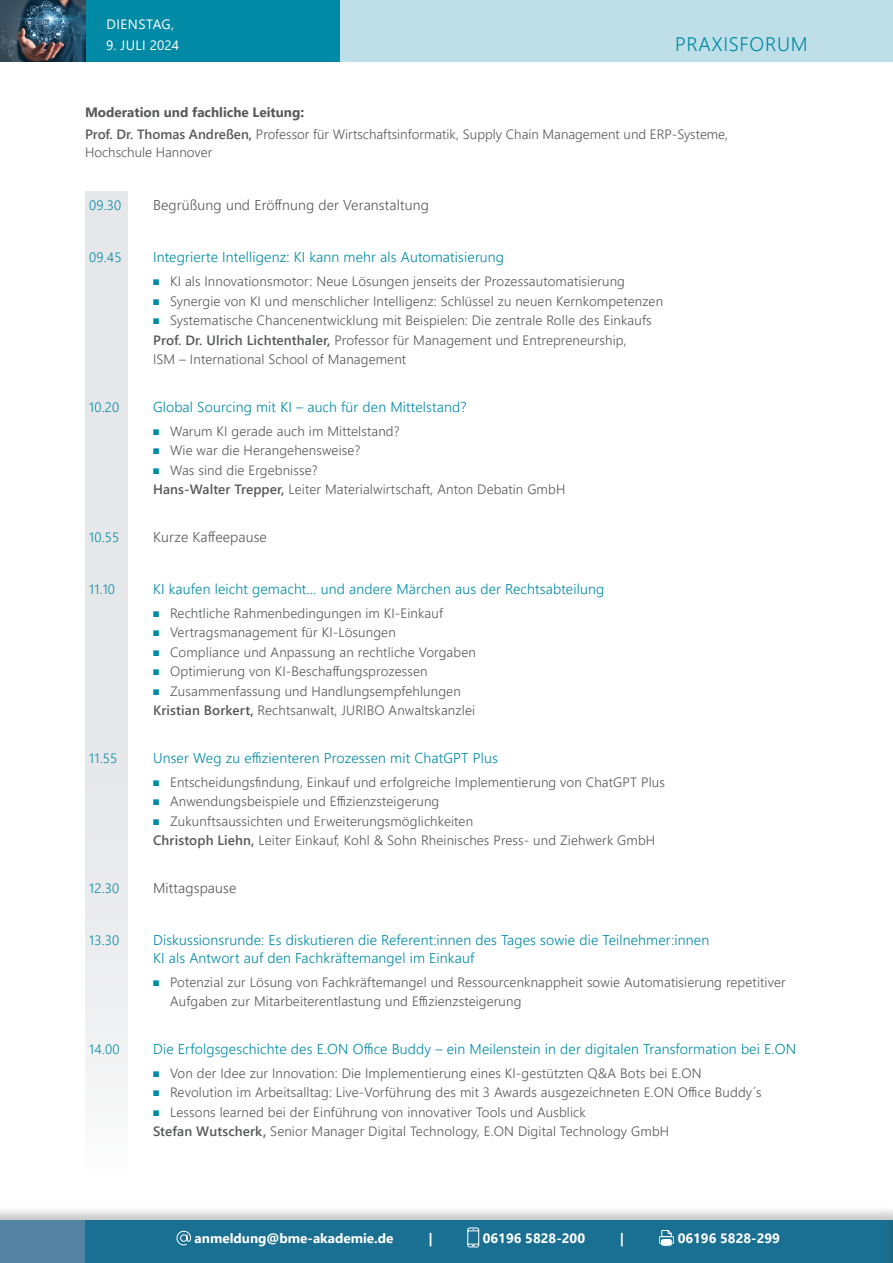
<style>
.page{position:relative;width:893px;height:1263px;background:#fff}
.page>*{position:absolute;margin:0;border:0;box-sizing:border-box;transform-origin:0 0}
.t1{font:300 19.5px "Segoe UI";letter-spacing:.035em;color:#008aa6}
.t2{font:300 14.25px/18px "Segoe UI";letter-spacing:.01em;color:#008aa6}
.t3{font:300 14.25px "Segoe UI";letter-spacing:.01em;color:#57585a}
.t4{font:300 13.5px/19.5px "Segoe UI";letter-spacing:.01em;color:#57585a}
.t5{font:700 13.5px "Segoe UI";color:#fff}
.t6{font:300 13.5px "Segoe UI";letter-spacing:.01em;color:#008aa6}
.t7{font:13.5px "Segoe UI";letter-spacing:.015em;color:#fff}
.t8{font:13.5px "Segoe UI";letter-spacing:.035em;color:#fff}
.s1{font-weight:700}
.s2{font-weight:700;font-size:14.25px}
.s3{font-weight:600}
.s4{font-family:"Universal Std Newswith Comm Pi";font-weight:400;font-size:11.25px;color:#008aa6}
</style>
<div class="page">
<div style="left:85px;top:0;width:255px;height:62px;background:#008aa6"></div>
<div style="left:340px;top:0;width:553px;height:62px;background:#bfdfe8"></div>
<img style="left:0;top:0;width:85px;height:62px">
<div style="left:85px;top:191px;width:43px;height:991px;background:#e6e7e9"></div>
<div style="left:0;top:1205px;width:893px;height:58px;background:#231f20;opacity:.25"></div>
<div style="left:0;top:1220px;width:893px;height:43px;background:#5584a2"></div>
<div style="left:85px;top:1220px;width:808px;height:43px;background:#1a7092"></div>
<svg style="left:177px;top:1231px;width:14px;height:14px"></svg>
<svg style="left:467px;top:1227px;width:12px;height:20px"></svg>
<div style="left:659px;top:1236px;width:15px;height:7px;border:1px solid #fff"></div>
<svg style="left:661px;top:1230px;width:11px;height:15px"></svg>
<div style="left:884px;top:1206px;width:9px;height:57px;background:#231f20;opacity:.25"></div>
<hr style="left:892px;top:1220px;width:1px;height:43px;background:#1a7092">
<p class="t8" style="left:107px;top:11px;width:69px">DIENSTAG,</p>
<p class="t7" style="left:106px;top:32px;width:74px">9. JULI 2024</p>
<h1 class="t1" style="left:675px;top:26px;width:134px">PRAXISFORUM</h1>
<p class="t4" style="left:85px;top:99px;width:645px;line-height:22.2px"><span class="s1">Moderation und fachliche Leitung</span><span class="s2">:<br></span><span class="s3">Prof. Dr. Thomas Andreßen,</span> Professor für Wirtschaftsinformatik, Supply Chain Management und ERP-Systeme,</p>
<p class="t4" style="left:85px;top:141px;width:129px">Hochschule Hannover</p>
<p class="t6" style="left:89px;top:193px;width:33px">09.30</p>
<p class="t3" style="left:153px;top:192px;width:277px">Begrüßung und Eröffnung der Veranstaltung</p>
<p class="t6" style="left:89px;top:245px;width:34px">09.45</p>
<p class="t2" style="left:153px;top:247px;width:353px">Integrierte Intelligenz: KI kann mehr als Automatisierung</p>
<p class="t4" style="left:153px;top:270px;width:512px"><span class="s4">◾</span> KI als Innovationsmotor: Neue Lösungen jenseits der Prozessautomatisierung<br><span class="s4">◾</span> Synergie von KI und menschlicher Intelligenz: Schlüssel zu neuen Kernkompetenzen <span class="s4">◾</span> Systematische Chancenentwicklung mit Beispielen: Die zentrale Rolle des Einkaufs <span class="s3">Prof. Dr. Ulrich Lichtenthaler,</span> Professor für Management und Entrepreneurship,<br>ISM – International School of Management</p>
<p class="t6" style="left:89px;top:394px;width:31px">10.20</p>
<p class="t2" style="left:153px;top:396px;width:315px">Global Sourcing mit KI – auch für den Mittelstand?</p>
<p class="t4" style="left:153px;top:420px;width:414px"><span class="s4">◾</span> Warum KI gerade auch im Mittelstand?<br><span class="s4">◾</span> Wie war die Herangehensweise?<br><span class="s4">◾</span> Was sind die Ergebnisse?<br><span class="s3">Hans-Walter Trepper,</span> Leiter Materialwirtschaft, Anton Debatin GmbH</p>
<p class="t6" style="left:89px;top:524px;width:31px">10.55</p>
<p class="t3" style="left:153px;top:523px;width:115px">Kurze Kaffeepause</p>
<p class="t6" style="left:89px;top:576px;width:27px">11.10</p>
<p class="t2" style="left:153px;top:578px;width:453px">KI kaufen leicht gemacht… und andere Märchen aus der Rechtsabteilung</p>
<p class="t4" style="left:153px;top:602px;width:324px"><span class="s4">◾</span> Rechtliche Rahmenbedingungen im KI-Einkauf<br><span class="s4">◾</span> Vertragsmanagement für KI-Lösungen<br><span class="s4">◾</span> Compliance und Anpassung an rechtliche Vorgaben <span class="s4">◾</span> Optimierung von KI-Beschaffungsprozessen<br><span class="s4">◾</span> Zusammenfassung und Handlungsempfehlungen <span class="s3">Kristian Borkert,</span> Rechtsanwalt, JURIBO Anwaltskanzlei</p>
<p class="t6" style="left:89px;top:745px;width:29px">11.55</p>
<p class="t2" style="left:153px;top:747px;width:346px">Unser Weg zu effizienteren Prozessen mit ChatGPT Plus</p>
<p class="t4" style="left:153px;top:771px;width:513px"><span class="s4">◾</span> Entscheidungsfindung, Einkauf und erfolgreiche Implementierung von ChatGPT Plus <span class="s4">◾</span> Anwendungsbeispiele und Effizienzsteigerung<br><span class="s4">◾</span> Zukunftsaussichten und Erweiterungsmöglichkeiten<br><span class="s3">Christoph Liehn,</span> Leiter Einkauf, Kohl &amp; Sohn Rheinisches Press- und Ziehwerk GmbH</p>
<p class="t6" style="left:89px;top:875px;width:31px">12.30</p>
<p class="t3" style="left:153px;top:874px;width:85px">Mittagspause</p>
<p class="t6" style="left:89px;top:927px;width:31px">13.30</p>
<p class="t2" style="left:153px;top:929px;width:558px">Diskussionsrunde: Es diskutieren die Referent:innen des Tages sowie die Teilnehmer:innen<br>KI als Antwort auf den Fachkräftemangel im Einkauf</p>
<p class="t4" style="left:170px;top:971px;width:617px;text-indent:-17px"><span class="s4">◾</span> Potenzial zur Lösung von Fachkräftemangel und Ressourcenknappheit sowie Automatisierung repetitiver<br>Aufgaben zur Mitarbeiterentlastung und Effizienzsteigerung</p>
<p class="t6" style="left:89px;top:1036px;width:32px">14.00</p>
<p class="t2" style="left:153px;top:1038px;width:644px">Die Erfolgsgeschichte des E.ON Office Buddy – ein Meilenstein in der digitalen Transformation bei E.ON</p>
<p class="t4" style="left:153px;top:1062px;width:610px"><span class="s4">◾</span> Von der Idee zur Innovation: Die Implementierung eines KI-gestützten Q&amp;A Bots bei E.ON<br><span class="s4">◾</span> Revolution im Arbeitsalltag: Live-Vorführung des mit 3 Awards ausgezeichneten E.ON Office Buddy´s <span class="s4">◾</span> Lessons learned bei der Einführung von innovativer Tools und Ausblick<br><span class="s3">Stefan Wutscherk,</span> Senior Manager Digital Technology, E.ON Digital Technology GmbH</p>
<p class="t5" style="left:195px;top:1225px;width:200px">anmeldung@bme-akademie.de</p>
<p class="t5" style="left:428px;top:1225px;width:6px">|</p>
<p class="t5" style="left:483px;top:1225px;width:104px">06196 5828-200</p>
<p class="t5" style="left:620px;top:1225px;width:6px">|</p>
<p class="t5" style="left:678px;top:1225px;width:104px">06196 5828-299</p>
</div>
